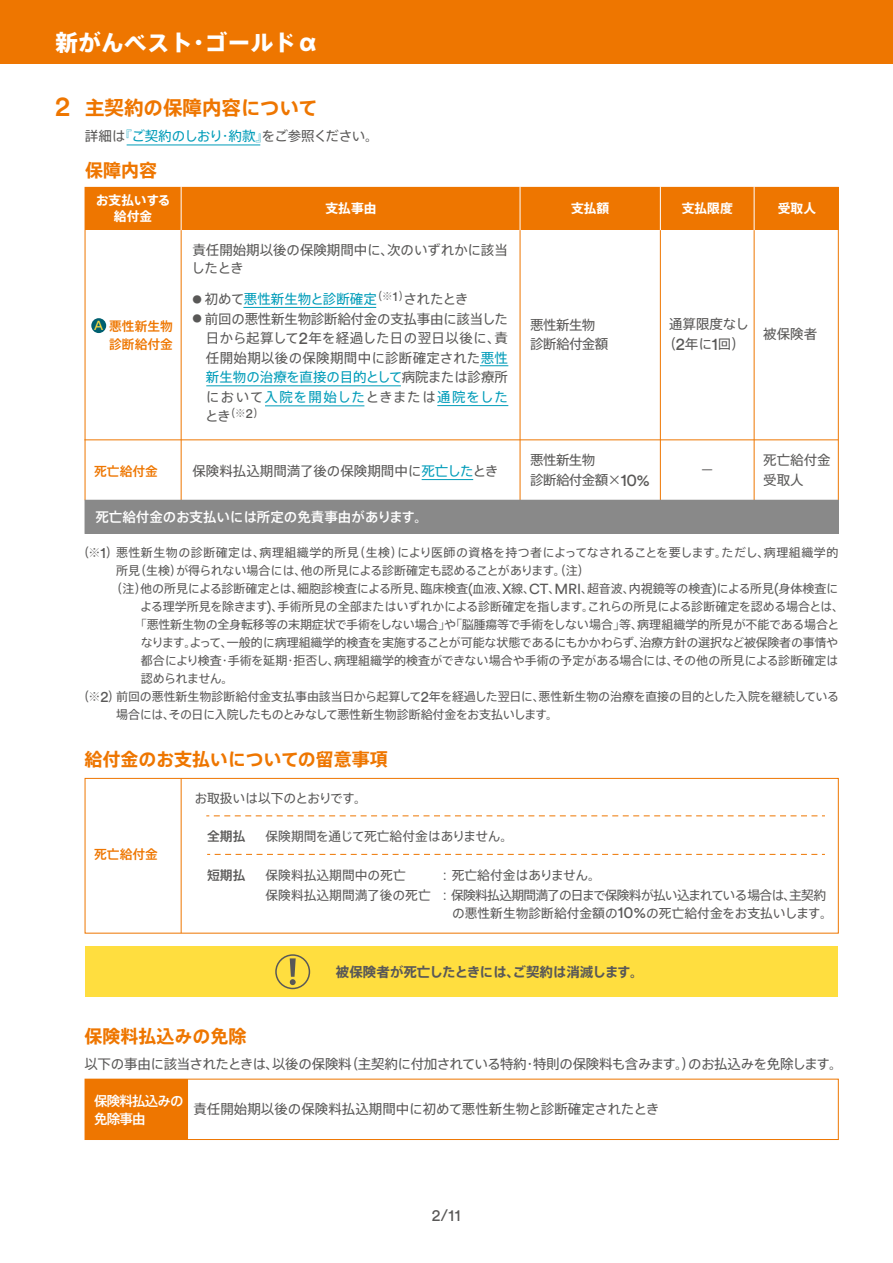
<style>
.page{position:relative;width:893px;height:1263px;background:#fff}
.page>*{position:absolute;margin:0;border:0;box-sizing:border-box;transform-origin:0 0}
.t1{font:22.5px "Axis Basic Pro N H";letter-spacing:.02em;color:#fff}
.t2{font:19.5px "Axis Basic Pro N B";color:#ee7600}
.t3{font:18px "Axis Basic Pro N B";color:#ee7600}
.t4{font:16.5px "Circular Pro";color:#595857}
.t5{font:13.5px/19.5px "Axis Basic Pro N R";letter-spacing:-.01em;color:#595857}
.t6{font:13.5px/19.5px "Axis Basic Pro N R";letter-spacing:-.04em;color:#595857}
.t7{font:13.5px "Axis Basic Pro N M";letter-spacing:-.005em;color:#fff}
.t8{font:13.5px "Axis Basic Pro N B";letter-spacing:-.01em;color:#595857}
.t9{font:13.5px "Axis Basic Pro N R";color:#009cb9}
.t10{font:13.5px/18px "Axis Basic Pro N M";letter-spacing:-.06em;color:#fff}
.t11{font:13.05px "Circular Pro";color:#ffde3f}
.t12{font:12.75px/20px "Axis Basic Pro N R";letter-spacing:-.005em;color:#595857}
.t13{font:12.75px/18px "Axis Basic Pro N R";letter-spacing:-.055em;color:#595857}
.t14{font:12.75px/16px "Axis Basic Pro N B";color:#fff;text-align:center}
.t15{font:12.75px/18px "Axis Basic Pro N M";color:#ee7600}
.t16{font:12.75px "Axis Basic Pro N M";color:#595857}
.t17{font:12px "Axis Basic Pro N R";letter-spacing:-.01em;color:#595857}
.t18{font:12px "Axis Basic Pro N R";letter-spacing:.04em;color:#595857}
.t19{font:12px "Axis Basic Pro N R";letter-spacing:-.03em;color:#595857}
.t20{font:12px "Axis Basic Pro N R";letter-spacing:-.05em;color:#595857}
.t21{font:10.5px "Axis Basic Pro N R";color:#595857}
.s1{font-family:"Circular Pro";font-weight:500;font-size:28.2px}
.s2{color:#009cb9}
.s3{font-size:9.45px;color:#595857}
.s4{color:#595857}
.s5{font-size:9.45px}
.s6{font-family:"Circular Pro";font-size:17.25px}
.s7{font-size:13.5px}
.s8{font-family:"Circular Pro";font-size:13.5px}
.s9{font-family:"Circular Pro";font-size:16.35px}
.s10{font-family:"Circular Pro";font-size:14.55px}
.s11{font-family:"Circular Pro";font-size:15.3px}
.s12{font-family:"Circular Pro";font-size:15.45px}
</style>
<div class="page">
<div style="left:0;top:0;width:893px;height:64px;background:#ee7600"></div>
<hr style="left:127px;top:145px;width:133px;height:1px;background:#009cb9">
<div style="left:85px;top:1079px;width:754px;height:61px;border:1px solid #ee7600"></div>
<div style="left:85px;top:1079px;width:103px;height:60px;background:#ee7600"></div>
<div style="left:85px;top:778px;width:754px;height:155px;border:1px solid #ee7600"></div>
<hr style="left:181px;top:778px;width:1px;height:155px;background:#ee7600">
<div style="left:85px;top:187px;width:753px;height:43px;background:#ee7600"></div>
<hr style="left:84px;top:439px;width:754px;height:1px;background:#ee7600">
<hr style="left:243px;top:307px;width:133px;height:1px;background:#009cb9">
<svg style="left:480px;top:365px;width:28px;height:1px"></svg>
<hr style="left:206px;top:385px;width:195px;height:1px;background:#009cb9">
<hr style="left:265px;top:405px;width:99px;height:1px;background:#009cb9">
<hr style="left:437px;top:405px;width:71px;height:1px;background:#009cb9">
<hr style="left:422px;top:479px;width:51px;height:1px;background:#009cb9">
<div style="left:91px;top:318px;width:15px;height:15px;background:#006070;border-radius:50%"></div>
<hr style="left:181px;top:230px;width:1px;height:270px;background:#ee7600">
<hr style="left:520px;top:230px;width:1px;height:270px;background:#ee7600">
<hr style="left:660px;top:230px;width:1px;height:270px;background:#ee7600">
<hr style="left:754px;top:230px;width:1px;height:270px;background:#ee7600">
<hr style="left:181px;top:187px;width:1px;height:43px;background:#fff">
<hr style="left:520px;top:187px;width:1px;height:43px;background:#fff">
<hr style="left:660px;top:187px;width:1px;height:43px;background:#fff">
<hr style="left:754px;top:187px;width:1px;height:43px;background:#fff">
<svg style="left:207px;top:854px;width:618px;height:1px"></svg>
<svg style="left:206px;top:815px;width:619px;height:1px"></svg>
<div style="left:85px;top:500px;width:753px;height:33px;background:#898989"></div>
<div style="left:85px;top:500px;width:754px;height:34px;border:1px solid #898989"></div>
<div style="left:85px;top:946px;width:753px;height:51px;background:#ffde3f"></div>
<div style="left:275px;top:954px;width:35px;height:35px;border:2px solid #595857;border-radius:50%"></div>
<svg style="left:290px;top:958px;width:6px;height:27px"></svg>
<h1 class="t1" style="left:55px;top:25px;width:265px">新がんベスト・ゴールドα</h1>
<h2 class="t2" style="left:55px;top:92px;width:264px"><span class="s1">2</span> 主契約の保障内容について</h2>
<p class="t5" style="left:85px;top:126px;width:295px">詳細は<span class="s2">『ご契約のしおり・約款』</span>をご参照ください。</p>
<h3 class="t3" style="left:85px;top:157px;width:74px">保障内容</h3>
<p class="t14" style="left:96px;top:192px;width:76px">お支払いする給付金</p>
<p class="t14" style="left:326px;top:200px;width:52px">支払事由</p>
<p class="t14" style="left:571px;top:200px;width:40px">支払額</p>
<p class="t14" style="left:682px;top:200px;width:52px">支払限度</p>
<p class="t14" style="left:778px;top:200px;width:40px">受取人</p>
<p class="t15" style="left:109px;top:316px;width:65px">悪性新生物診断給付金</p>
<p class="t11" style="left:94px;top:316px;width:11px">A</p>
<p class="t15" style="left:94px;top:461px;width:65px">死亡給付金</p>
<p class="t5" style="left:192px;top:240px;width:318px;line-height:18px">責任開始期以後の保険期間中に、次のいずれかに該当したとき</p>
<p class="t9" style="left:192px;top:289px;width:277px"><span class="s3">●</span> <span class="s4">初めて</span>悪性新生物と診断確定<sup>（※</sup><sup>1</sup><sup>）</sup><span class="s4">されたとき</span></p>
<p class="t5" style="left:206px;top:308px;width:304px;text-align:justify;text-indent:-13px"><span class="s5">●</span> 前回の悪性新生物診断給付金の支払事由に該当した日から起算して<span class="s6">2</span>年を経過した日の翌日以後に、責任開始期以後の保険期間中に診断確定された<span class="s2">悪性新生物の治療を直接の目的として</span>病院または診療所において<span class="s2">入院を開始した</span>ときまたは<span class="s2">通院をした</span></p>
<p class="t21" style="left:205px;top:405px;width:60px"><span class="s7">とき</span>（※<span class="s8">2</span>）</p>
<p class="t5" style="left:192px;top:460px;width:307px">保険料払込期間満了後の保険期間中に<span class="s2">死亡した</span>とき</p>
<p class="t7" style="left:95px;top:507px;width:334px">死亡給付金のお支払いには所定の免責事由があります。</p>
<p class="t6" style="left:530px;top:314px;width:80px">悪性新生物診断給付金額</p>
<p class="t5" style="left:662px;top:314px;width:88px;text-align:center">通算限度なし（<span class="s6">2</span>年に<span class="s6">1</span>回）</p>
<p class="t5" style="left:763px;top:324px;width:55px">被保険者</p>
<p class="t6" style="left:530px;top:450px;width:121px">悪性新生物<br>診断給付金額×<span class="s6">10</span><span class="s9">%</span></p>
<p class="t5" style="left:700px;top:459px;width:15px">－</p>
<p class="t5" style="left:763px;top:450px;width:69px">死亡給付金受取人</p>
<p class="t18" style="left:116px;top:544px;width:724px">悪性新生物の診断確定は、病理組織学的所見（生検）により医師の資格を持つ者によってなされることを要します。ただし、病理組織学的</p>
<p class="t17" style="left:116px;top:562px;width:475px">所見（生検）が得られない場合には、他の所見による診断確定も認めることがあります。（注）</p>
<p class="t17" style="left:110px;top:580px;width:729px">（注）他の所見による診断確定とは、細胞診検査による所見、臨床検査<span class="s10">(</span>血液、<span class="s10">X</span>線、<span class="s10">CT</span>、<span class="s10">MRI</span>、超音波、内視鏡等の検査<span class="s10">)</span>による所見<span class="s10">(</span>身体検査に</p>
<p class="t17" style="left:140px;top:598px;width:706px">よる理学所見を除きます<span class="s10">)</span>、手術所見の全部またはいずれかによる診断確定を指します。これらの所見による診断確定を認める場合とは、</p>
<p class="t17" style="left:135px;top:616px;width:706px">「悪性新生物の全身転移等の末期症状で手術をしない場合」や「脳腫瘍等で手術をしない場合」等、病理組織学的所見が不能である場合と</p>
<p class="t17" style="left:141px;top:634px;width:699px">なります。よって、一般的に病理組織学的検査を実施することが可能な状態であるにもかかわらず、治療方針の選択など被保険者の事情や</p>
<p class="t17" style="left:141px;top:652px;width:699px">都合により検査・手術を延期・拒否し、病理組織学的検査ができない場合や手術の予定がある場合には、その他の所見による診断確定は</p>
<p class="t20" style="left:141px;top:670px;width:94px">認められません。</p>
<p class="t17" style="left:116px;top:688px;width:724px">前回の悪性新生物診断給付金支払事由該当日から起算して<span class="s11">2</span>年を経過した翌日に、悪性新生物の治療を直接の目的とした入院を継続している</p>
<p class="t19" style="left:116px;top:706px;width:444px">場合には、その日に入院したものとみなして悪性新生物診断給付金をお支払いします。</p>
<p class="t17" style="left:77px;top:544px;width:43px">（※<span class="s11">1</span>）</p>
<p class="t17" style="left:77px;top:688px;width:45px">（※<span class="s11">2</span>）</p>
<h3 class="t3" style="left:84px;top:746px;width:305px">給付金のお支払いについての留意事項</h3>
<p class="t15" style="left:94px;top:844px;width:65px">死亡給付金</p>
<p class="t12" style="left:194px;top:787px;width:174px">お取扱いは以下のとおりです。</p>
<p class="t12" style="left:266px;top:825px;width:249px">保険期間を通じて死亡給付金はありません。</p>
<p class="t12" style="left:266px;top:864px;width:167px">保険料払込期間中の死亡<br>保険料払込期間満了後の死亡</p>
<p class="t12" style="left:438px;top:864px;width:164px">：死亡給付金はありません。</p>
<p class="t16" style="left:207px;top:826px;width:40px">全期払</p>
<p class="t16" style="left:207px;top:865px;width:40px">短期払</p>
<p class="t13" style="left:452px;top:885px;width:382px;text-indent:-14px">：保険料払込期間満了の日まで保険料が払い込まれている場合は、主契約の悪性新生物診断給付金額の<span class="s9">10</span><span class="s12">%</span>の死亡給付金をお支払いします。</p>
<p class="t8" style="left:336px;top:961px;width:309px">被保険者が死亡したときには、ご契約は消滅します。</p>
<h3 class="t3" style="left:84px;top:1022px;width:163px">保険料払込みの免除</h3>
<p class="t5" style="left:84px;top:1053px;width:760px">以下の事由に該当されたときは、以後の保険料（主契約に付加されている特約・特則の保険料も含みます。）のお払込みを免除します。</p>
<p class="t10" style="left:94px;top:1091px;width:91px">保険料払込みの免除事由</p>
<p class="t5" style="left:193px;top:1098px;width:467px">責任開始期以後の保険料払込期間中に初めて悪性新生物と診断確定されたとき</p>
<h3 class="t4" style="left:432px;top:1204px;width:31px">2/11</h3>
</div>
